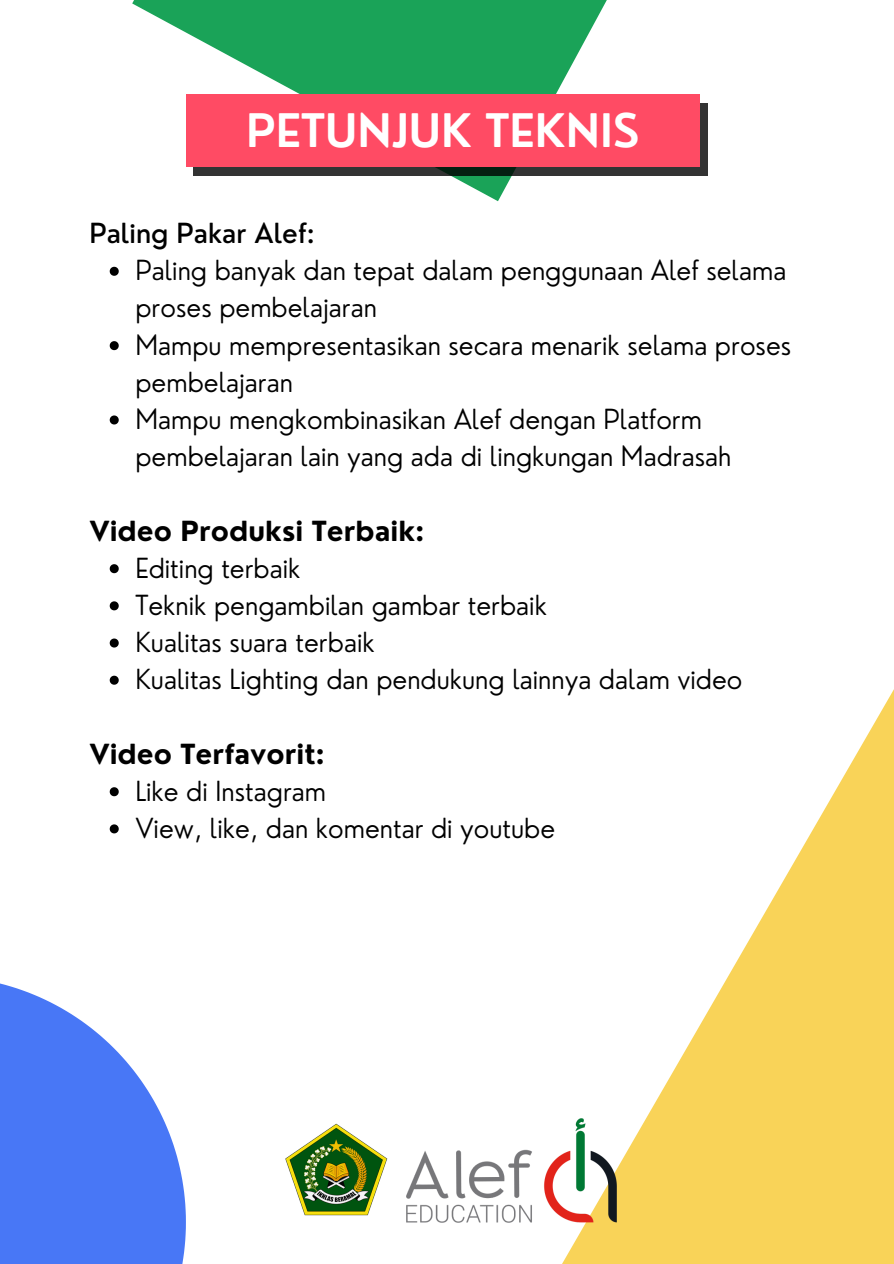
<style>
.page{position:relative;width:894px;height:1264px;background:#fff}
.page>*{position:absolute;margin:0;border:0;box-sizing:border-box;transform-origin:0 0}
.t1{font:600 45px "Nourd";color:#fff}
.t2{font:300 27px/37.2px "Nourd";color:#000}
.t3{font:700 27px "Nourd";color:#000}
.t4{font:500 27px "Nourd";color:#000}
</style>
<div class="page">
<svg style="left:132px;top:0;width:563px;height:201px"></svg>
<svg style="left:414px;top:691px;width:479px;height:572px"></svg>
<svg style="left:193px;top:103px;width:515px;height:72px;background:#443334"></svg>
<div style="left:186px;top:94px;width:513px;height:72px;background:#ff4b64"></div>
<svg style="left:0;top:983px;width:186px;height:280px;fill:#4877f6"></svg>
<img style="left:407px;top:1118px;width:209px;height:103px">
<img style="left:285px;top:1123px;width:103px;height:93px">
<svg style="left:110px;top:267px;width:9px;height:9px"></svg>
<svg style="left:110px;top:341px;width:9px;height:9px"></svg>
<svg style="left:110px;top:415px;width:9px;height:9px"></svg>
<svg style="left:110px;top:564px;width:9px;height:9px"></svg>
<svg style="left:110px;top:601px;width:9px;height:9px"></svg>
<svg style="left:110px;top:638px;width:9px;height:9px"></svg>
<svg style="left:110px;top:675px;width:9px;height:9px"></svg>
<svg style="left:110px;top:787px;width:9px;height:9px"></svg>
<svg style="left:110px;top:824px;width:9px;height:9px"></svg>
<p class="t1" style="left:246px;top:102px;width:394px">PETUNJUK TEKNIS</p>
<p class="t4" style="left:89px;top:216px;width:227px">Paling Pakar Alef:</p>
<p class="t2" style="left:135px;top:251px;width:652px">Paling banyak dan tepat dalam penggunaan Alef selama proses pembelajaran</p>
<p class="t2" style="left:135px;top:326px;width:657px">Mampu mempresentasikan secara menarik selama proses pembelajaran</p>
<p class="t2" style="left:135px;top:400px;width:597px">Mampu mengkombinasikan Alef dengan Platform pembelajaran lain yang ada di lingkungan Madrasah</p>
<p class="t3" style="left:89px;top:513px;width:336px">Video Produksi Terbaik:</p>
<p class="t2" style="left:135px;top:549px;width:167px">Editing terbaik</p>
<p class="t2" style="left:135px;top:586px;width:413px">Teknik pengambilan gambar terbaik</p>
<p class="t2" style="left:135px;top:623px;width:241px">Kualitas suara terbaik</p>
<p class="t2" style="left:135px;top:660px;width:608px">Kualitas Lighting dan pendukung lainnya dalam video</p>
<p class="t3" style="left:89px;top:736px;width:237px">Video Terfavorit:</p>
<p class="t2" style="left:135px;top:772px;width:192px">Like di Instagram</p>
<p class="t2" style="left:135px;top:809px;width:421px">View, like, dan komentar di youtube</p>
</div>
